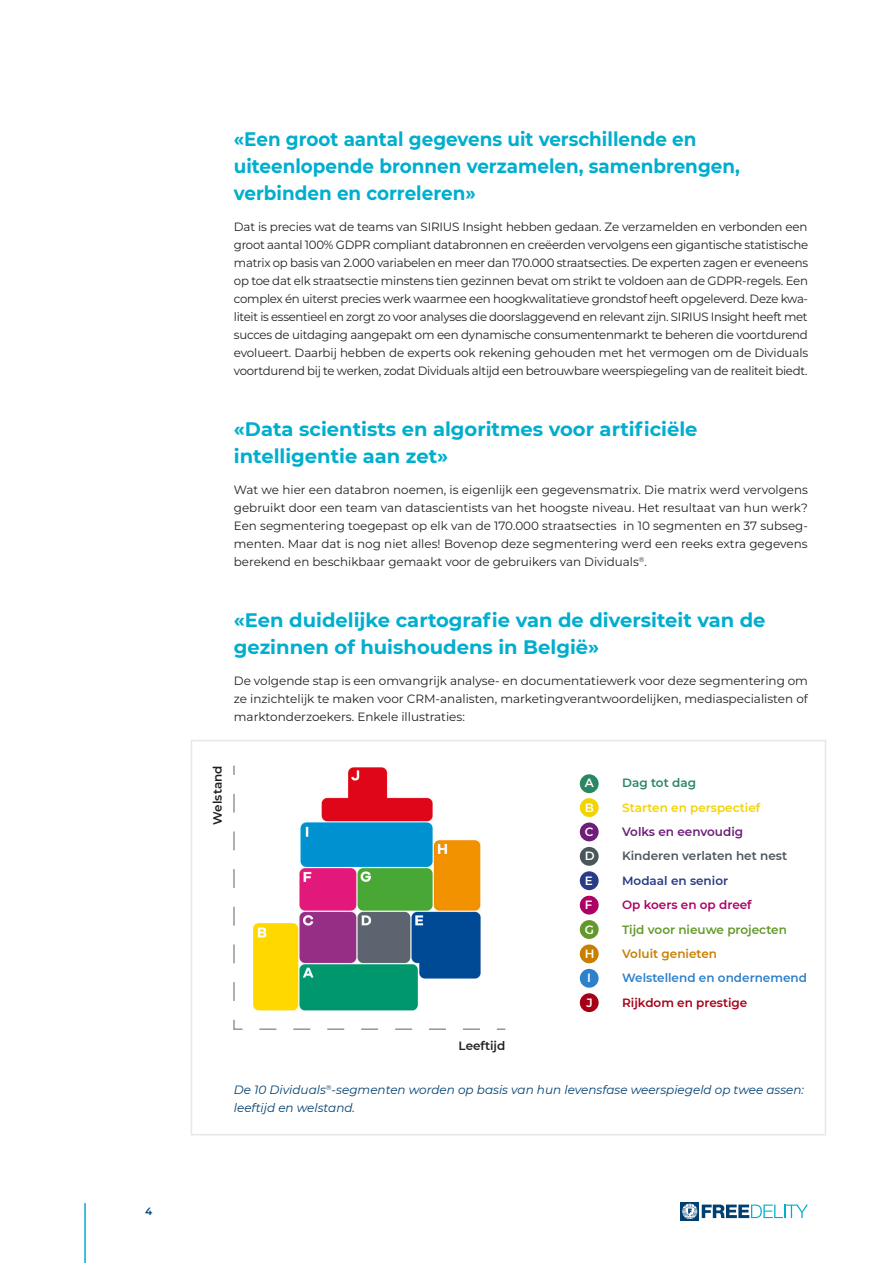
<style>
.page{position:relative;width:893px;height:1263px;background:#fff}
.page>*{position:absolute;margin:0;border:0;box-sizing:border-box;transform-origin:0 0}
.SUBTITLE{font:700 19.5px/27px "Montserrat";color:#00aecd}
.SUBTITLE-2{font:700 19.5px/27px "Montserrat";color:#00aecd;scale:.94 1}
.Body-NL{font:12px/18px "Montserrat";color:#231f20;text-align:justify}
.Legend{font:italic 12px/18px "Montserrat";color:#004071}
.Body{font:600 12px "Montserrat";color:#2e80ca}
.Body-2{font:600 12px "Montserrat";color:#4b565c}
.Body-3{font:600 12px "Montserrat";color:#63992a}
.Body-4{font:600 12px "Montserrat";color:#f2d402}
.Body-5{font:600 12px "Montserrat";color:#a60016}
.Body-6{font:600 12px "Montserrat";color:#231f20}
.Body-7{font:600 12px "Montserrat";color:#6e1d7a}
.Body-8{font:600 12px "Montserrat";color:#ad0165}
.Body-9{font:600 12px "Montserrat";color:#283b87}
.Body-10{font:600 12px "Montserrat";color:#c87f00}
.Body-11{font:600 12px "Montserrat";color:#fff}
.Body-12{font:600 12px "Montserrat";color:#298762}
.t1{font:600 10.5px "Montserrat";color:#004071}
</style>
<div class="page">
<hr style="left:84px;top:1203px;width:2px;height:60px;background:#00aecd">
<div style="left:680px;top:1202px;width:19px;height:19px;background:#004071"></div>
<svg style="left:682px;top:1204px;width:126px;height:15px"></svg>
<svg style="left:191px;top:740px;width:635px;height:396px"></svg>
<svg style="left:232px;top:764px;width:275px;height:267px"></svg>
<div style="left:580px;top:774px;width:19px;height:19px;background:#298762;border-radius:50%"></div>
<div style="left:580px;top:798px;width:19px;height:19px;background:#f2d402;border-radius:50%"></div>
<div style="left:580px;top:822px;width:19px;height:19px;background:#6e1d7a;border-radius:50%"></div>
<div style="left:580px;top:847px;width:19px;height:19px;background:#4b565c;border-radius:50%"></div>
<div style="left:580px;top:871px;width:19px;height:19px;background:#283b87;border-radius:50%"></div>
<div style="left:580px;top:896px;width:19px;height:18px;background:#ad0165;border-radius:50%"></div>
<div style="left:580px;top:920px;width:19px;height:19px;background:#63992a;border-radius:50%"></div>
<div style="left:580px;top:944px;width:19px;height:19px;background:#c87f00;border-radius:50%"></div>
<div style="left:580px;top:969px;width:19px;height:19px;background:#2e80ca;border-radius:50%"></div>
<div style="left:580px;top:993px;width:19px;height:19px;background:#a60016;border-radius:50%"></div>
<p class="t1" style="left:145px;top:1204px;width:9px">4</p>
<p class="SUBTITLE-2" style="left:234px;top:125px;width:540px">«Een groot aantal gegevens uit verschillende en uiteenlopende bronnen verzamelen, samenbrengen, verbinden en correleren»</p>
<p class="Body-NL" style="left:234px;top:218px;width:576px">Dat is precies wat de teams van SIRIUS Insight hebben gedaan. Ze verzamelden en verbonden een groot aantal 100% GDPR compliant databronnen en creëerden vervolgens een gigantische statistische matrix op basis van 2.000 variabelen en meer dan 170.000 straatsecties. De experten zagen er eveneens op toe dat elk straatsectie minstens tien gezinnen bevat om strikt te voldoen aan de GDPR-regels. Een complex én uiterst precies werk waarmee een hoogkwalitatieve grondstof heeft opgeleverd. Deze kwa&shy;liteit is essentieel en zorgt zo voor analyses die doorslaggevend en relevant zijn. SIRIUS Insight heeft met succes de uitdaging aangepakt om een dynamische consumentenmarkt te beheren die voortdurend evolueert. Daarbij hebben de experts ook rekening gehouden met het vermogen om de Dividuals voortdurend bij te werken, zodat Dividuals altijd een betrouwbare weerspiegeling van de realiteit biedt.</p>
<p class="SUBTITLE" style="left:234px;top:415px;width:465px">«Data scientists en algoritmes voor artificiële intelligentie aan zet»</p>
<p class="Body-NL" style="left:234px;top:480px;width:576px">Wat we hier een databron noemen, is eigenlijk een gegevensmatrix. Die matrix werd vervolgens gebruikt door een team van datascientists van het hoogste niveau. Het resultaat van hun werk?<br>Een segmentering toegepast op elk van de 170.000 straatsecties in 10 segmenten en 37 subseg&shy;menten. Maar dat is nog niet alles! Bovenop deze segmentering werd een reeks extra gegevens berekend en beschikbaar gemaakt voor de gebruikers van Dividuals<sup>®</sup>.</p>
<p class="SUBTITLE" style="left:234px;top:606px;width:533px">«Een duidelijke cartografie van de diversiteit van de gezinnen of huishoudens in België»</p>
<p class="Body-NL" style="left:234px;top:671px;width:576px">De volgende stap is een omvangrijk analyse- en documentatiewerk voor deze segmentering om ze inzichtelijk te maken voor CRM-analisten, marketingverantwoordelijken, mediaspecialisten of marktonderzoekers. Enkele illustraties:</p>
<p class="Body-6" style="left:209px;top:825px;width:61px;rotate:-90deg">Welstand</p>
<p class="Body-6" style="left:459px;top:1037px;width:48px">Leeftijd</p>
<p class="Body-11" style="left:585px;top:774px;width:10px">A</p>
<p class="Body-12" style="left:622px;top:774px;width:75px">Dag tot dag</p>
<p class="Body-11" style="left:585px;top:799px;width:11px">B</p>
<p class="Body-4" style="left:622px;top:799px;width:140px">Starten en perspectief</p>
<p class="Body-11" style="left:585px;top:823px;width:10px">C</p>
<p class="Body-7" style="left:622px;top:823px;width:122px">Volks en eenvoudig</p>
<p class="Body-11" style="left:585px;top:847px;width:11px">D</p>
<p class="Body-2" style="left:622px;top:847px;width:166px">Kinderen verlaten het nest</p>
<p class="Body-11" style="left:585px;top:872px;width:10px">E</p>
<p class="Body-9" style="left:622px;top:872px;width:107px">Modaal en senior</p>
<p class="Body-11" style="left:585px;top:896px;width:9px">F</p>
<p class="Body-8" style="left:622px;top:896px;width:131px">Op koers en op dreef</p>
<p class="Body-11" style="left:585px;top:921px;width:11px">G</p>
<p class="Body-3" style="left:622px;top:921px;width:166px">Tijd voor nieuwe projecten</p>
<p class="Body-11" style="left:585px;top:945px;width:11px">H</p>
<p class="Body-10" style="left:622px;top:945px;width:96px">Voluit genieten</p>
<p class="Body-11" style="left:587px;top:969px;width:5px">I</p>
<p class="Body" style="left:622px;top:969px;width:186px">Welstellend en ondernemend</p>
<p class="Body-11" style="left:586px;top:994px;width:8px">J</p>
<p class="Body-5" style="left:622px;top:994px;width:127px">Rijkdom en prestige</p>
<p class="Legend" style="left:234px;top:1080px;width:572px">De 10 Dividuals<sup>®</sup>-segmenten worden op basis van hun levensfase weerspiegeld op twee assen: leeftijd en welstand.</p>
</div>
